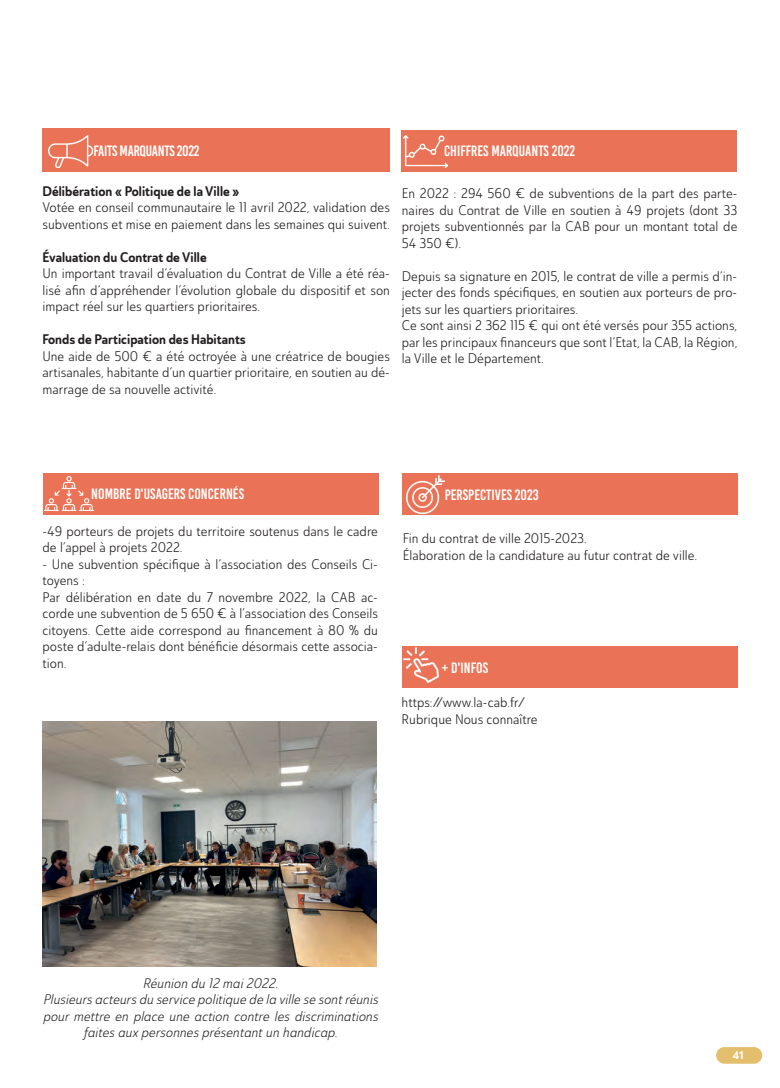
<style>
.page{position:relative;width:780px;height:1088px;background:#fff}
.page>*{position:absolute;margin:0;border:0;box-sizing:border-box;transform-origin:0 0}
.t1{font:15px "Bebas Kai";color:#fff}
.t2{font:15px "Bebas Kai";letter-spacing:-.02em;color:#fff}
.t3{font:13.75px/16.5px "Ainslie Sans Con Boo";color:#231f20}
.t4{font:13.75px/16.5px "Ainslie Sans Con Boo It";color:#231f20;text-align:center}
.t5{font:13.75px "Ainslie Sans Con Bol";color:#231f20}
.t6{font:700 11.25px "Averta CY";color:#fff}
</style>
<div class="page">
<div style="left:716px;top:1047px;width:46px;height:17px;background:#e3bf6d;border-radius:8px"></div>
<div style="left:402px;top:646px;width:335px;height:42px;background:#ea7256"></div>
<img style="left:403px;top:647px;width:36px;height:36px">
<div style="left:401px;top:130px;width:336px;height:42px;background:#ea7256"></div>
<img style="left:404px;top:135px;width:43px;height:32px">
<div style="left:43px;top:473px;width:335px;height:42px;background:#ea7256"></div>
<img style="left:45px;top:476px;width:48px;height:34px">
<div style="left:402px;top:473px;width:335px;height:42px;background:#ea7256"></div>
<img style="left:406px;top:475px;width:38px;height:38px">
<div style="left:43px;top:129px;width:347px;height:43px;background:#ea7256"></div>
<img style="left:49px;top:135px;width:44px;height:33px">
<img style="left:43px;top:721px;width:333px;height:246px">
<p class="t2" style="left:94px;top:142px;width:108px">FAITS MARQUANTS 2022</p>
<p class="t5" style="left:43px;top:182px;width:198px">Délibération « Politique de la Ville »</p>
<p class="t3" style="left:43px;top:199px;width:349px">Votée en conseil communautaire le 11 avril 2022, validation des subventions et mise en paiement dans les semaines qui suivent.</p>
<p class="t5" style="left:43px;top:248px;width:166px">Évaluation du Contrat de Ville</p>
<p class="t3" style="left:43px;top:265px;width:349px;text-align:justify">Un important travail d’évaluation du Contrat de Ville a été réa&shy;lisé afin d’appréhender l’évolution globale du dispositif et son impact réel sur les quartiers prioritaires.</p>
<p class="t5" style="left:43px;top:331px;width:205px">Fonds de Participation des Habitants</p>
<p class="t3" style="left:43px;top:348px;width:349px;text-align:justify">Une aide de 500 € a été octroyée à une créatrice de bougies artisanales, habitante d’un quartier prioritaire, en soutien au dé&shy;marrage de sa nouvelle activité.</p>
<p class="t1" style="left:444px;top:143px;width:133px">CHIFFRES MARQUANTS 2022</p>
<p class="t3" style="left:402px;top:185px;width:337px;text-align:justify">En 2022 : 294 560 € de subventions de la part des parte&shy;naires du Contrat de Ville en soutien à 49 projets (dont 33 projets subventionnés par la CAB pour un montant total de 54 350 €).</p>
<p class="t3" style="left:402px;top:268px;width:337px">Depuis sa signature en 2015, le contrat de ville a permis d’in&shy;jecter des fonds spécifiques, en soutien aux porteurs de pro&shy;jets sur les quartiers prioritaires.<br>Ce sont ainsi 2 362 115 € qui ont été versés pour 355 actions, par les principaux financeurs que sont l’Etat, la CAB, la Région, la Ville et le Département.</p>
<p class="t1" style="left:91px;top:486px;width:154px">NOMBRE D'USAGERS CONCERNÉS</p>
<p class="t1" style="left:444px;top:486px;width:96px">PERSPECTIVES 2023</p>
<p class="t3" style="left:43px;top:523px;width:337px">-49 porteurs de projets du territoire soutenus dans le cadre de l’appel à projets 2022.</p>
<p class="t3" style="left:43px;top:556px;width:337px">- Une subvention spécifique à l’association des Conseils Ci&shy;toyens :<br>Par délibération en date du 7 novembre 2022, la CAB ac&shy;corde une subvention de 5 650 € à l’association des Conseils citoyens. Cette aide correspond au financement à 80 % du poste d’adulte-relais dont bénéficie désormais cette associa&shy;tion.</p>
<p class="t3" style="left:403px;top:530px;width:296px">Fin du contrat de ville 2015-2023.<br>Élaboration de la candidature au futur contrat de ville.</p>
<p class="t1" style="left:442px;top:660px;width:48px">+ D'INFOS</p>
<p class="t3" style="left:401px;top:694px;width:137px">https://www.la-cab.fr/<br>Rubrique Nous connaître</p>
<p class="t4" style="left:43px;top:974px;width:336px">Réunion du 12 mai 2022.<br>Plusieurs acteurs du service politique de la ville se sont réunis pour mettre en place une action contre les discriminations faites aux personnes présentant un handicap.</p>
<p class="t6" style="left:732px;top:1047px;width:12px">41</p>
</div>
